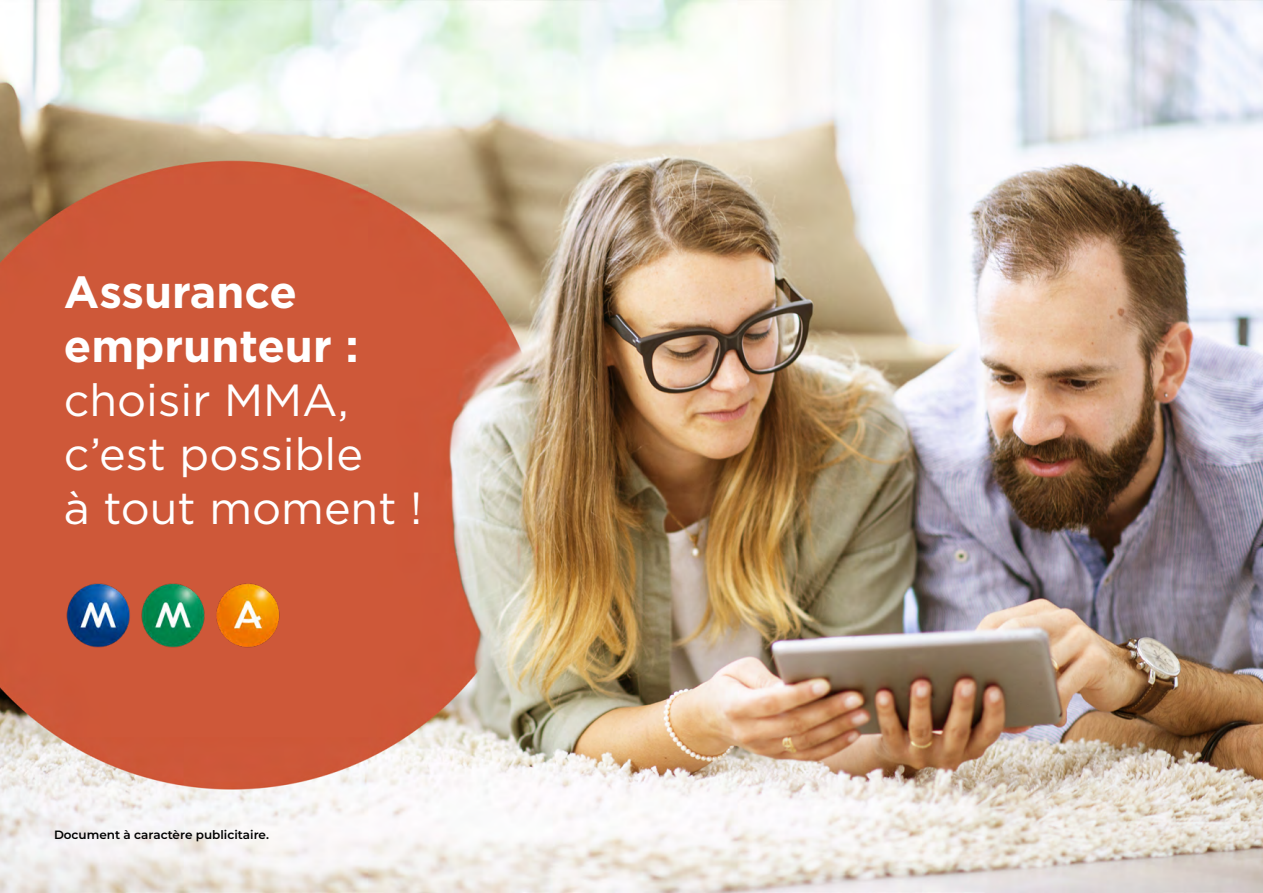
<style>
.page{position:relative;width:1263px;height:893px;background:#fff}
.page>*{position:absolute;margin:0;border:0;box-sizing:border-box;transform-origin:0 0}
.t1{font:45px/54px "Gotham";color:#fff}
.t2{font:700 45px/54px "Gotham";color:#fff}
.t3{font:600 12px "Montserrat";color:#000}
</style>
<div class="page">
<img style="left:0;top:0;width:1263px;height:893px">
<img style="left:64px;top:578px;width:219px;height:74px">
<p class="t2" style="left:64px;top:264px;width:296px">Assurance emprunteur :</p>
<p class="t1" style="left:64px;top:372px;width:360px">choisir MMA, c’est possible<br>à tout moment !</p>
<p class="t3" style="left:54px;top:826px;width:216px">Document à caractère publicitaire.</p>
</div>
